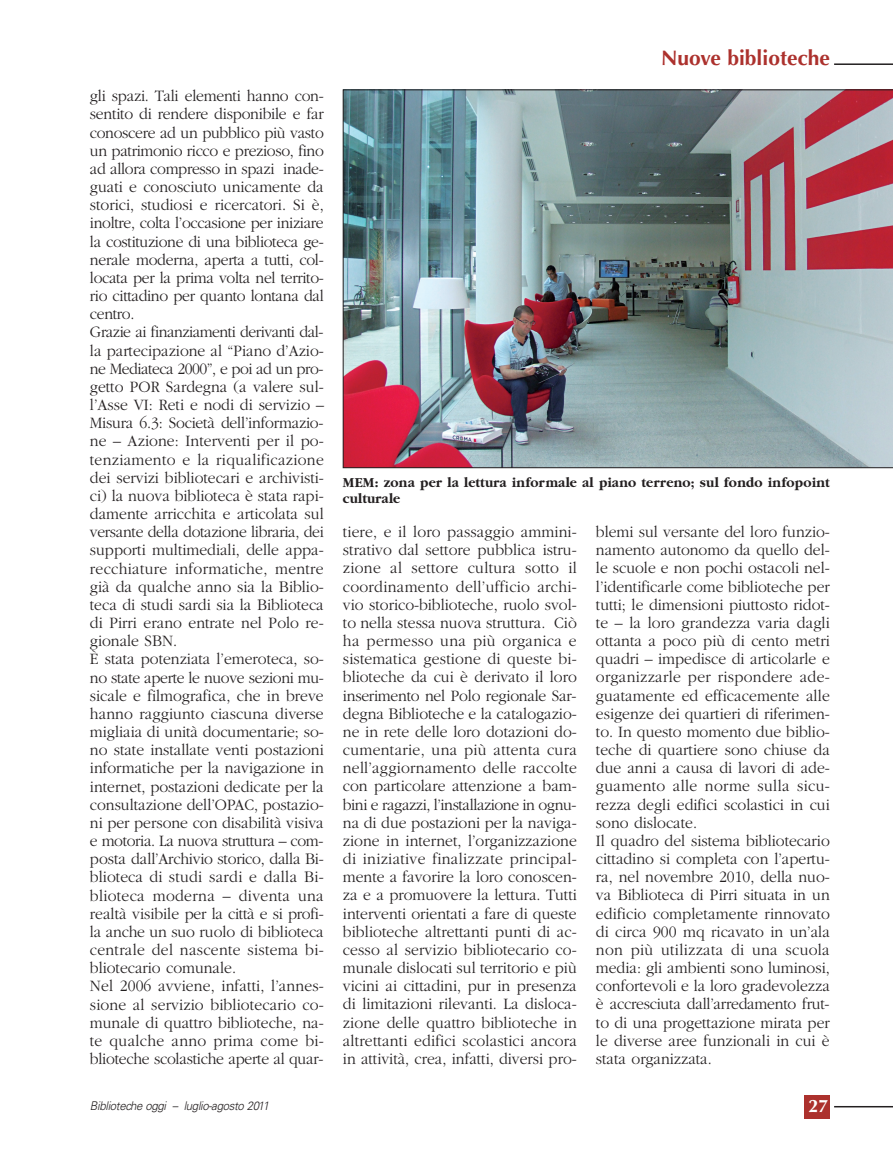
<style>
.page{position:relative;width:893px;height:1149px;background:#fff}
.page>*{position:absolute;margin:0;border:0;box-sizing:border-box;transform-origin:0 0}
.t1{font:700 21px "Optima";color:#ac312d}
.t2{font:700 18px "Optima";color:#fff}
.t3{font:300 16.5px/18.1px "Garamond";color:#231f20;scale:.95 1}
.t4{font:700 14.25px/15.8px "Garamond";letter-spacing:.01em;color:#231f20;scale:.95 1}
.t5{font:italic 300 12px "Univers";letter-spacing:-.03em;color:#231f20;scale:.95 1}
</style>
<div class="page">
<div style="left:804px;top:1094px;width:26px;height:23px;background:#ac312d"></div>
<hr style="left:834px;top:1105px;width:59px;height:2px;background:#231f20">
<hr style="left:834px;top:63px;width:59px;height:2px;background:#231f20">
<img style="left:343px;top:90px;width:550px;height:378px">
<p class="t3" style="left:90px;top:88px;width:248px">gli spazi. Tali elementi hanno con&shy;sentito di rendere disponibile e far conoscere ad un pubblico più vasto un patrimonio ricco e prezioso, fino ad allora compresso in spazi inade&shy;guati e conosciuto unicamente da storici, studiosi e ricercatori. Si è, inoltre, colta l’occasione per iniziare la costituzione di una biblioteca ge&shy;nerale moderna, aperta a tutti, col&shy;locata per la prima volta nel territo&shy;rio cittadino per quanto lontana dal centro.<br>Grazie ai finanziamenti derivanti dal&shy;la partecipazione al “Piano d’Azio&shy;ne Mediateca 2000”, e poi ad un pro&shy;getto POR Sardegna (a valere sul&shy;l’Asse VI: Reti e nodi di servizio – Misura 6.3: Società dell’informazio&shy;ne – Azione: Interventi per il po&shy;tenziamento e la riqualificazione dei servizi bibliotecari e archivisti&shy;ci) la nuova biblioteca è stata rapi&shy;damente arricchita e articolata sul versante della dotazione libraria, dei supporti multimediali, delle appa&shy;recchiature informatiche, mentre già da qualche anno sia la Biblio&shy;teca di studi sardi sia la Biblioteca di Pirri erano entrate nel Polo re&shy;gionale SBN.<br>È stata potenziata l’emeroteca, so&shy;no state aperte le nuove sezioni mu&shy;sicale e filmografica, che in breve hanno raggiunto ciascuna diverse migliaia di unità documentarie; so&shy;no state installate venti postazioni informatiche per la navigazione in internet, postazioni dedicate per la consultazione dell’OPAC, postazio&shy;ni per persone con disabilità visiva e motoria. La nuova struttura – com&shy;posta dall’Archivio storico, dalla Bi&shy;blioteca di studi sardi e dalla Bi&shy;blioteca moderna – diventa una realtà visibile per la città e si profi&shy;la anche un suo ruolo di biblioteca centrale del nascente sistema bi&shy;bliotecario comunale.<br>Nel 2006 avviene, infatti, l’annes&shy;sione al servizio bibliotecario co&shy;munale di quattro biblioteche, na&shy;te qualche anno prima come bi&shy;blioteche scolastiche aperte al quar-</p>
<p class="t5" style="left:90px;top:1101px;width:190px">Biblioteche oggi – luglio-agosto 2011</p>
<p class="t1" style="left:661px;top:49px;width:170px">Nuove biblioteche</p>
<p class="t4" style="left:343px;top:475px;width:514px">MEM: zona per la lettura informale al piano terreno; sul fondo infopoint culturale</p>
<p class="t3" style="left:343px;top:524px;width:248px;text-align:justify">tiere, e il loro passaggio ammini&shy;strativo dal settore pubblica istru&shy;zione al settore cultura sotto il coordinamento dell’ufficio archi&shy;vio storico-biblioteche, ruolo svol&shy;to nella stessa nuova struttura. Ciò ha permesso una più organica e sistematica gestione di queste bi&shy;blioteche da cui è derivato il loro inserimento nel Polo regionale Sar&shy;degna Biblioteche e la catalogazio&shy;ne in rete delle loro dotazioni do&shy;cumentarie, una più attenta cura nell’aggiornamento delle raccolte con particolare attenzione a bam&shy;bini e ragazzi, l’installazione in ognu&shy;na di due postazioni per la naviga&shy;zione in internet, l’organizzazione di iniziative finalizzate principal&shy;mente a favorire la loro conoscen&shy;za e a promuovere la lettura. Tutti interventi orientati a fare di queste biblioteche altrettanti punti di ac&shy;cesso al servizio bibliotecario co&shy;munale dislocati sul territorio e più vicini ai cittadini, pur in presenza di limitazioni rilevanti. La disloca&shy;zione delle quattro biblioteche in altrettanti edifici scolastici ancora in attività, crea, infatti, diversi pro-</p>
<p class="t3" style="left:596px;top:524px;width:248px">blemi sul versante del loro funzio&shy;namento autonomo da quello del&shy;le scuole e non pochi ostacoli nel&shy;l’identificarle come biblioteche per tutti; le dimensioni piuttosto ridot&shy;te – la loro grandezza varia dagli ottanta a poco più di cento metri quadri – impedisce di articolarle e organizzarle per rispondere ade&shy;guatamente ed efficacemente alle esigenze dei quartieri di riferimen&shy;to. In questo momento due biblio&shy;teche di quartiere sono chiuse da due anni a causa di lavori di ade&shy;guamento alle norme sulla sicu&shy;rezza degli edifici scolastici in cui sono dislocate.<br>Il quadro del sistema bibliotecario cittadino si completa con l’apertu&shy;ra, nel novembre 2010, della nuo&shy;va Biblioteca di Pirri situata in un edificio completamente rinnovato di circa 900 mq ricavato in un’ala non più utilizzata di una scuola media: gli ambienti sono luminosi, confortevoli e la loro gradevolezza è accresciuta dall’arredamento frut&shy;to di una progettazione mirata per le diverse aree funzionali in cui è stata organizzata.</p>
<p class="t2" style="left:808px;top:1097px;width:22px">27</p>
</div>
